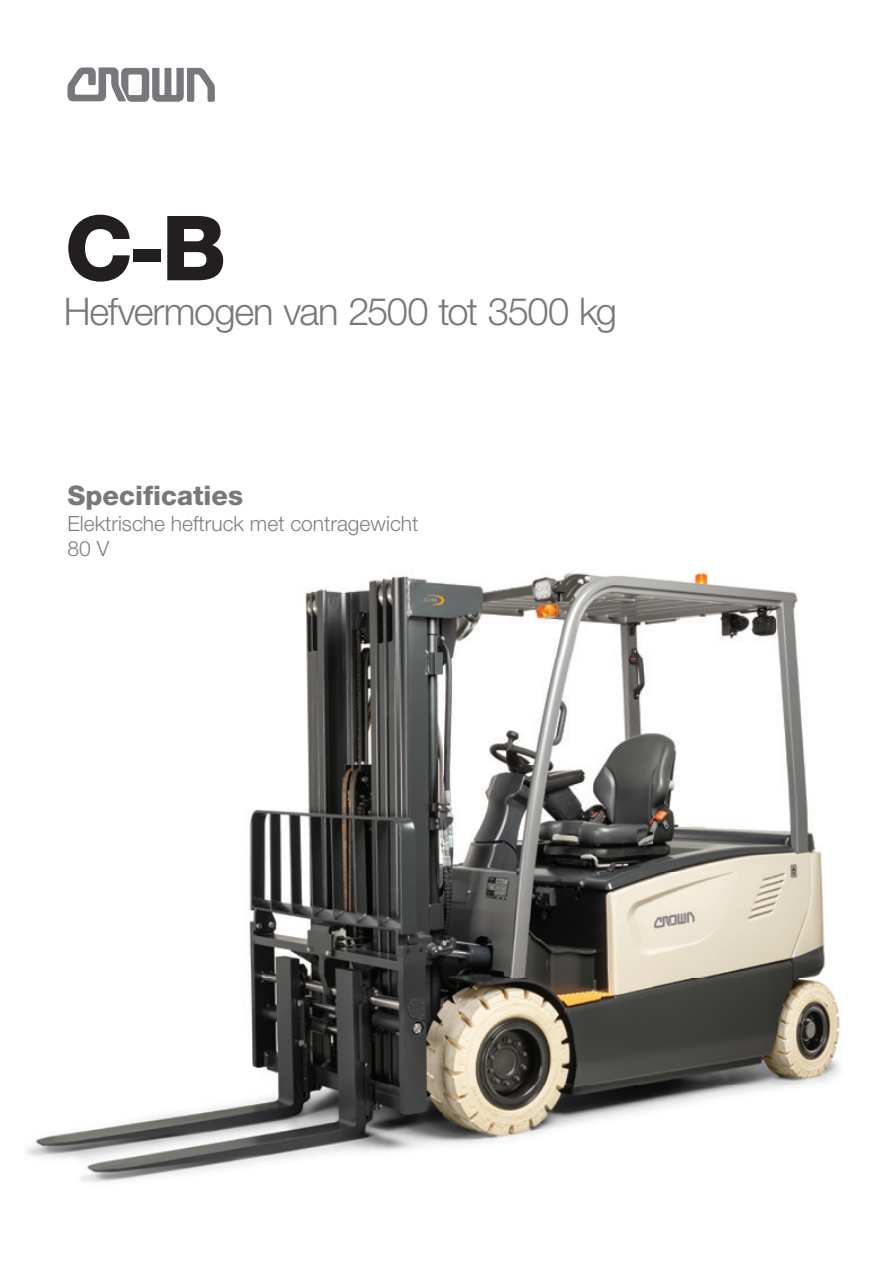
<style>
.page{position:relative;width:893px;height:1263px;background:#fff}
.page>*{position:absolute;margin:0;border:0;box-sizing:border-box;transform-origin:0 0}
.t1{font:800 90px "Helvetica Neue LT Std";color:#231f20}
.t2{font:300 38.1px "Helvetica Neue LT Std";letter-spacing:-.03em;color:#76787b}
.t3{font:800 27px "Helvetica Neue LT Std";color:#76787b}
.t4{font:300 21px/25.2px "Helvetica Neue LT Pro";color:#7e8083}
</style>
<div class="page">
<img style="left:26px;top:572px;width:815px;height:611px">
<svg style="left:68px;top:67px;width:147px;height:35px"></svg>
<h1 class="t1" style="left:64px;top:195px;width:164px">C-B</h1>
<h2 class="t2" style="left:64px;top:288px;width:555px">Hefvermogen van 2500 tot 3500 kg</h2>
<p class="t3" style="left:67px;top:480px;width:177px">Specificaties</p>
<p class="t4" style="left:67px;top:510px;width:352px">Elektrische heftruck met contragewicht<br>80 V</p>
</div>
